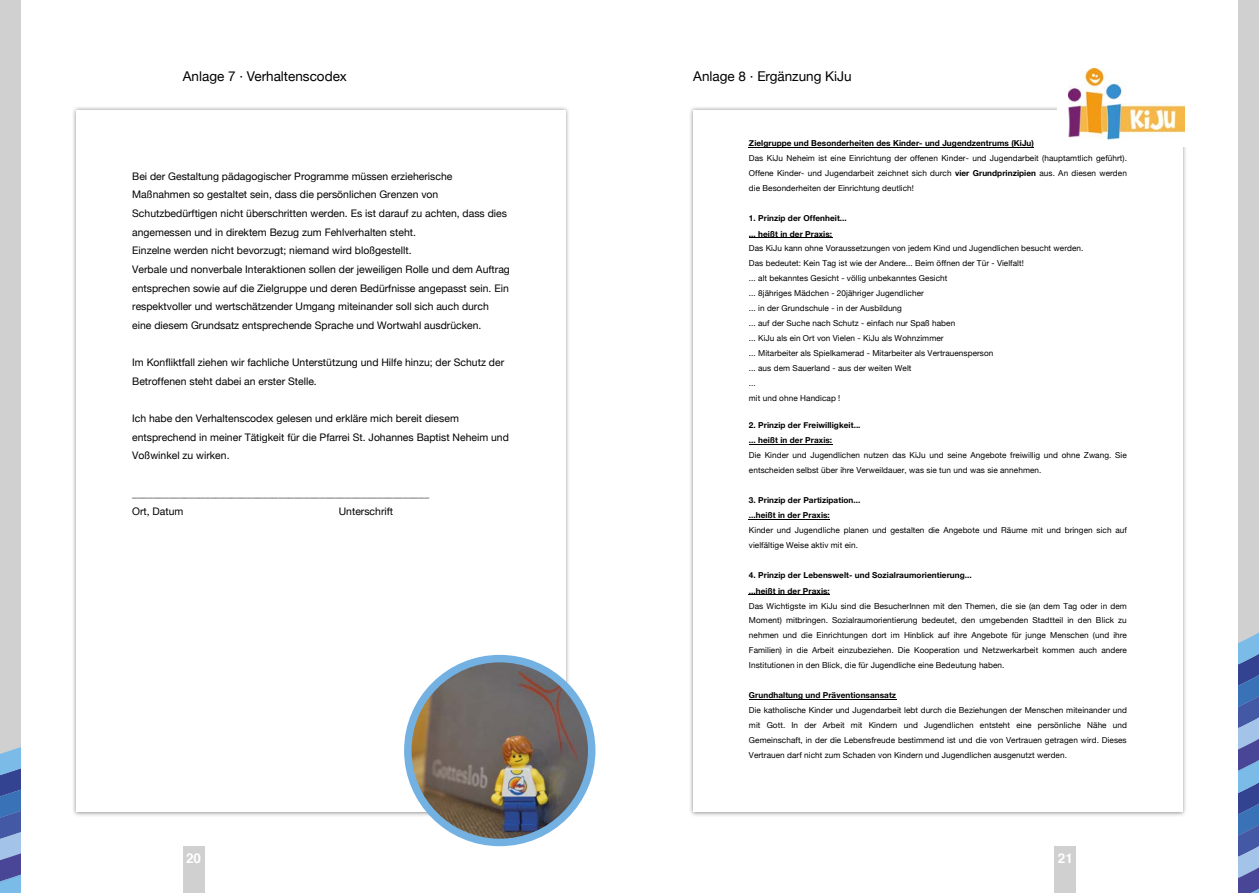
<style>
.page{position:relative;width:1259px;height:893px;background:#fff}
.page>*{position:absolute;margin:0;border:0;box-sizing:border-box;transform-origin:0 0}
.t1{font:13.5px "Helvetica Neue";color:#000}
.t2{font:700 13.5px "Helvetica";color:#fff}
.t3{font:10.35px/18.6px "Helvetica Neue";color:#000}
.t4{font:8.25px/14.9px "Helvetica Neue";letter-spacing:.01em;color:#000;text-align:justify}
.t5{font:700 8.25px/15.1px "Helvetica Neue";letter-spacing:.01em;color:#000}
.s1{font-weight:700}
</style>
<div class="page">
<svg style="left:1237px;top:0;width:22px;height:893px;background:#b8c0cf"></svg>
<div style="left:0;top:0;width:21px;height:893px;background:#d0d0d0"></div>
<svg style="left:0;top:860px;width:1259px;height:33px"></svg>
<div style="left:21px;top:0;width:1216px;height:893px;background:#fff"></div>
<div style="left:183px;top:846px;width:21px;height:47px;background:#d0d0d0"></div>
<div style="left:1054px;top:846px;width:22px;height:47px;background:#d0d0d0"></div>
<div style="left:72px;top:106px;width:498px;height:711px;background:#000;opacity:.45"></div>
<div style="left:77px;top:111px;width:489px;height:701px;background:#fff"></div>
<img style="left:408px;top:659px;width:184px;height:183px;border-radius:92px">
<div style="left:404px;top:655px;width:191px;height:191px;border:8px solid #73b1e2;border-radius:50%"></div>
<div style="left:689px;top:106px;width:498px;height:711px;background:#000;opacity:.45"></div>
<div style="left:693px;top:111px;width:489px;height:701px;background:#fff"></div>
<hr style="left:749px;top:147px;width:285px;height:1px;background:#000">
<hr style="left:749px;top:238px;width:83px;height:1px;background:#000">
<hr style="left:749px;top:444px;width:83px;height:1px;background:#000">
<hr style="left:749px;top:520px;width:81px;height:1px;background:#000">
<hr style="left:749px;top:595px;width:81px;height:1px;background:#000">
<hr style="left:749px;top:700px;width:147px;height:1px;background:#000">
<div style="left:1057px;top:62px;width:131px;height:85px;background:#fff"></div>
<img style="left:1068px;top:69px;width:116px;height:71px">
<h1 class="t1" style="left:183px;top:66px;width:166px">Anlage 7 · Verhaltenscodex</h1>
<p class="t3" style="left:132px;top:167px;width:379px">Bei der Gestaltung pädagogischer Programme müssen erzieherische Maßnahmen so gestaltet sein, dass die persönlichen Grenzen von Schutzbedürftigen nicht überschritten werden. Es ist darauf zu achten, dass dies angemessen und in direktem Bezug zum Fehlverhalten steht.<br>Einzelne werden nicht bevorzugt; niemand wird bloßgestellt.<br>Verbale und nonverbale Interaktionen sollen der jeweiligen Rolle und dem Auftrag entsprechen sowie auf die Zielgruppe und deren Bedürfnisse angepasst sein. Ein respektvoller und wertschätzender Umgang miteinander soll sich auch durch eine diesem Grundsatz entsprechende Sprache und Wortwahl ausdrücken.</p>
<p class="t3" style="left:132px;top:354px;width:373px">Im Konfliktfall ziehen wir fachliche Unterstützung und Hilfe hinzu; der Schutz der<br>Betroffenen steht dabei an erster Stelle.</p>
<p class="t3" style="left:132px;top:410px;width:378px">Ich habe den Verhaltenscodex gelesen und erkläre mich bereit diesem entsprechend in meiner Tätigkeit für die Pfarrei St. Johannes Baptist Neheim und<br>Voßwinkel zu wirken.</p>
<p class="t3" style="left:132px;top:484px;width:298px">_________________________________________________________<br>Ort, Datum</p>
<p class="t3" style="left:339px;top:503px;width:56px">Unterschrift</p>
<h1 class="t1" style="left:693px;top:66px;width:160px">Anlage 8 · Ergänzung KiJu</h1>
<p class="t5" style="left:749px;top:135px;width:286px">Zielgruppe und Besonderheiten des Kinder- und Jugendzentrums (KiJu)</p>
<p class="t4" style="left:749px;top:151px;width:379px">Das KiJu Neheim ist eine Einrichtung der offenen Kinder- und Jugendarbeit (hauptamtlich geführt).<br>Offene Kinder- und Jugendarbeit zeichnet sich durch <span class="s1">vier Grundprinzipien</span> aus. An diesen werden die Besonderheiten der Einrichtung deutlich!</p>
<p class="t5" style="left:749px;top:211px;width:99px">1. Prinzip der Offenheit... ... heißt in der Praxis:</p>
<p class="t4" style="left:749px;top:241px;width:336px;text-align:left">Das KiJu kann ohne Voraussetzungen von jedem Kind und Jugendlichen besucht werden.<br>Das bedeutet: Kein Tag ist wie der Andere... Beim öffnen der Tür - Vielfalt!<br>... alt bekanntes Gesicht - völlig unbekanntes Gesicht<br>... 8jähriges Mädchen - 20jähriger Jugendlicher<br>... in der Grundschule - in der Ausbildung<br>... auf der Suche nach Schutz - einfach nur Spaß haben<br>... KiJu als ein Ort von Vielen - KiJu als Wohnzimmer<br>... Mitarbeiter als Spielkamerad - Mitarbeiter als Vertrauensperson<br>... aus dem Sauerland - aus der weiten Welt<br>...<br>mit und ohne Handicap !</p>
<p class="t5" style="left:749px;top:417px;width:113px">2. Prinzip der Freiwilligkeit... ... heißt in der Praxis:</p>
<p class="t4" style="left:749px;top:448px;width:379px">Die Kinder und Jugendlichen nutzen das KiJu und seine Angebote freiwillig und ohne Zwang. Sie entscheiden selbst über ihre Verweildauer, was sie tun und was sie annehmen.</p>
<p class="t5" style="left:749px;top:493px;width:113px">3. Prinzip der Partizipation... ...heißt in der Praxis:</p>
<p class="t4" style="left:749px;top:523px;width:379px">Kinder und Jugendliche planen und gestalten die Angebote und Räume mit und bringen sich auf vielfältige Weise aktiv mit ein.</p>
<p class="t5" style="left:749px;top:568px;width:224px">4. Prinzip der Lebenswelt- und Sozialraumorientierung... ...heißt in der Praxis:</p>
<p class="t4" style="left:749px;top:599px;width:379px">Das Wichtigste im KiJu sind die BesucherInnen mit den Themen, die sie (an dem Tag oder in dem Moment) mitbringen. Sozialraumorientierung bedeutet, den umgebenden Stadtteil in den Blick zu nehmen und die Einrichtungen dort im Hinblick auf ihre Angebote für junge Menschen (und ihre Familien) in die Arbeit einzubeziehen. Die Kooperation und Netzwerkarbeit kommen auch andere Institutionen in den Blick, die für Jugendliche eine Bedeutung haben.</p>
<p class="t5" style="left:749px;top:688px;width:149px">Grundhaltung und Präventionsansatz</p>
<p class="t4" style="left:749px;top:703px;width:379px">Die katholische Kinder und Jugendarbeit lebt durch die Beziehungen der Menschen miteinander und mit Gott. In der Arbeit mit Kindern und Jugendlichen entsteht eine persönliche Nähe und Gemeinschaft, in der die Lebensfreude bestimmend ist und die von Vertrauen getragen wird. Dieses Vertrauen darf nicht zum Schaden von Kindern und Jugendlichen ausgenutzt werden.</p>
<h1 class="t2" style="left:186px;top:848px;width:17px">20</h1>
<h1 class="t2" style="left:1058px;top:848px;width:17px">21</h1>
</div>
